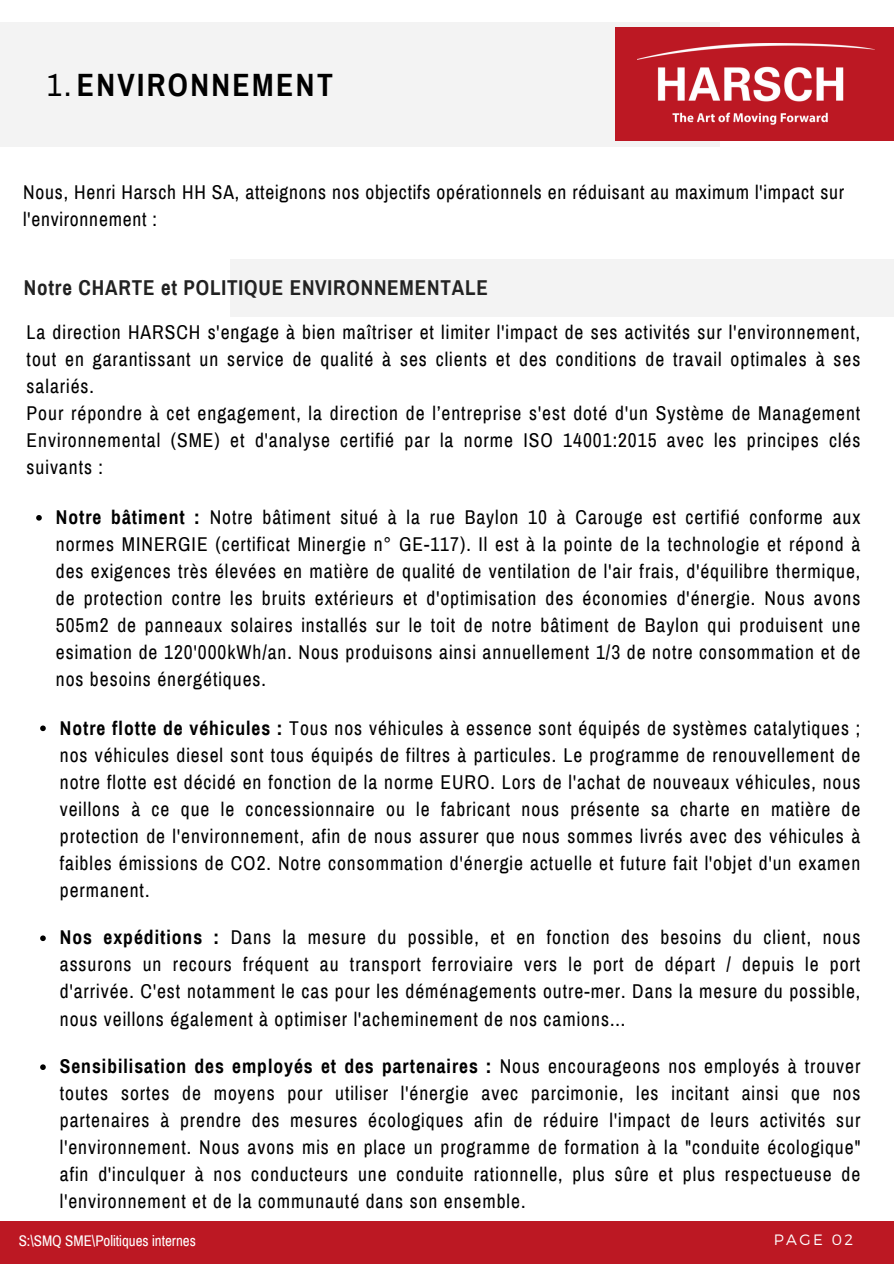
<style>
.page{position:relative;width:894px;height:1264px;background:#fff}
.page>*{position:absolute;margin:0;border:0;box-sizing:border-box;transform-origin:0 0}
.t1{font:700 31.5px "Archivo Narrow";letter-spacing:.075em;color:#000}
.t2{font:700 21px "Archivo Narrow";letter-spacing:.04em;color:#222}
.t3{font:19.5px/27px "Archivo Narrow";letter-spacing:.05em;color:#000;text-align:justify}
.t4{font:15px "Archivo Narrow";color:#fff}
.t5{font:300 15px "Montserrat";letter-spacing:.16em;color:#fff}
.s1{font-weight:400}
.s2{font-weight:700}
</style>
<div class="page">
<div style="left:0;top:1221px;width:893px;height:42px;background:#bc1823"></div>
<div style="left:0;top:22px;width:719px;height:124px;background:#f3f3f3"></div>
<div style="left:615px;top:27px;width:278px;height:114px;background:#bc1823"></div>
<img style="left:637px;top:43px;width:237px;height:81px">
<div style="left:230px;top:259px;width:663px;height:58px;background:#f3f3f3"></div>
<svg style="left:36px;top:515px;width:6px;height:5px"></svg>
<svg style="left:40px;top:725px;width:6px;height:6px"></svg>
<svg style="left:40px;top:935px;width:6px;height:6px"></svg>
<svg style="left:40px;top:1064px;width:6px;height:5px"></svg>
<p class="t1" style="left:47px;top:69px;width:287px"><span class="s1">1.</span>ENVIRONNEMENT</p>
<p class="t3" style="left:23px;top:179px;width:822px">Nous, Henri Harsch HH SA, atteignons nos objectifs opérationnels en réduisant au maximum l'impact sur l'environnement :</p>
<p class="t2" style="left:24px;top:276px;width:465px">Notre CHARTE et POLITIQUE ENVIRONNEMENTALE</p>
<h3 class="t3" style="left:27px;top:319px;width:835px;text-align:left">La direction HARSCH s'engage à bien maîtriser et limiter l'impact de ses activités sur l'environnement, tout en garantissant un service de qualité à ses clients et des conditions de travail optimales à ses salariés.<br>Pour répondre à cet engagement, la direction de l’entreprise s'est doté d'un Système de Management Environnemental (SME) et d'analyse certifié par la norme ISO 14001:2015 avec les principes clés suivants :</h3>
<p class="t3" style="left:56px;top:504px;width:805px"><span class="s2">Notre bâtiment :</span> Notre bâtiment situé à la rue Baylon 10 à Carouge est certifié conforme aux normes MINERGIE (certificat Minergie n° GE-117). Il est à la pointe de la technologie et répond à des exigences très élevées en matière de qualité de ventilation de l'air frais, d'équilibre thermique, de protection contre les bruits extérieurs et d'optimisation des économies d'énergie. Nous avons 505m2 de panneaux solaires installés sur le toit de notre bâtiment de Baylon qui produisent une esimation de 120'000kWh/an. Nous produisons ainsi annuellement 1/3 de notre consommation et de nos besoins énergétiques.</p>
<h2 class="t3" style="left:60px;top:714px;width:801px"><span class="s2">Notre flotte de véhicules :</span> Tous nos véhicules à essence sont équipés de systèmes catalytiques ; nos véhicules diesel sont tous équipés de filtres à particules. Le programme de renouvellement de notre flotte est décidé en fonction de la norme EURO. Lors de l'achat de nouveaux véhicules, nous veillons à ce que le concessionnaire ou le fabricant nous présente sa charte en matière de protection de l'environnement, afin de nous assurer que nous sommes livrés avec des véhicules à faibles émissions de CO2. Notre consommation d'énergie actuelle et future fait l'objet d'un examen permanent.</h2>
<h3 class="t3" style="left:60px;top:924px;width:801px"><span class="s2">Nos expéditions :</span> Dans la mesure du possible, et en fonction des besoins du client, nous assurons un recours fréquent au transport ferroviaire vers le port de départ / depuis le port d'arrivée. C'est notamment le cas pour les déménagements outre-mer. Dans la mesure du possible, nous veillons également à optimiser l'acheminement de nos camions...</h3>
<p class="t3" style="left:60px;top:1053px;width:801px"><span class="s2">Sensibilisation des employés et des partenaires :</span> Nous encourageons nos employés à trouver toutes sortes de moyens pour utiliser l'énergie avec parcimonie, les incitant ainsi que nos partenaires à prendre des mesures écologiques afin de réduire l'impact de leurs activités sur l'environnement. Nous avons mis en place un programme de formation à la "conduite écologique" afin d'inculquer à nos conducteurs une conduite rationnelle, plus sûre et plus respectueuse de l'environnement et de la communauté dans son ensemble.</p>
<p class="t4" style="left:19px;top:1233px;width:178px">S:\SMQ SME\Politiques internes</p>
<p class="t5" style="left:773px;top:1230px;width:81px">PAGE 02</p>
</div>
